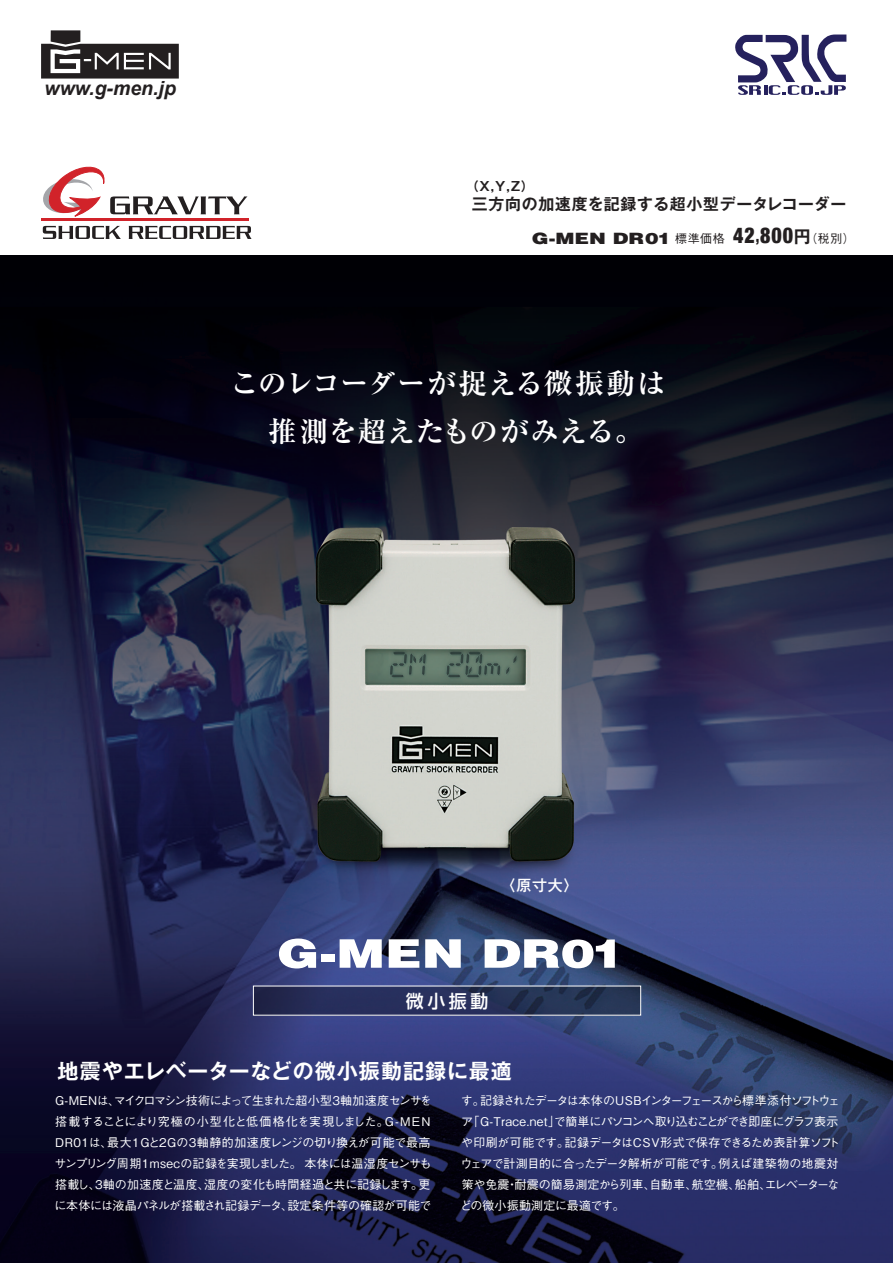
<style>
.page{position:relative;width:893px;height:1263px;background:#fff}
.page>*{position:absolute;margin:0;border:0;box-sizing:border-box;transform-origin:0 0}
.t1{font:700 28.5px/47.1px "Ryumin Pro";letter-spacing:.015em;color:#fff;text-align:center}
.t2{font:700 21px "Gothic MB101 Pro De";letter-spacing:.05em;color:#fff}
.t3{font:italic 700 19.5px "Arial";color:#231f20}
.t4{font:500 18px "Shin Go Pro";color:#fff}
.t5{font:700 15.9px "Gothic MB101 Pro De";letter-spacing:.05em;color:#231f20}
.t6{font:900 15.6px "Helvetica";color:#231f20;scale:1.29 1}
.t7{font:500 15px "Gothic MB101 Pro";color:#fff}
.t8{font:700 12.75px "Gothic MB101 Pro De";color:#231f20}
.t9{font:500 12px/21px "Gothic BBB Pro";letter-spacing:-.03em;color:#fff}
.s1{font-family:"Gothic BBB Pro";font-weight:500;font-size:12px}
.s2{font-family:"Helvetica Neue";font-stretch:condensed;font-size:22.05px}
.s3{font-family:"Helvetica Neue";font-stretch:condensed;font-size:15.15px}
.s4{font-family:"Gothic MB101 Pro De";font-weight:700;font-size:16.95px}
.s5{font-family:"Gothic BBB Pro";font-weight:500;font-size:11.85px}
</style>
<div class="page">
<img style="left:0;top:255px;width:893px;height:1008px">
<svg style="left:41px;top:30px;width:138px;height:49px"></svg>
<svg style="left:255px;top:988px;width:384px;height:25px;fill:#272f58"></svg>
<hr style="left:41px;top:219px;width:208px;height:2px;background:#d1232a">
<svg style="left:43px;top:166px;width:205px;height:51px"></svg>
<svg style="left:43px;top:226px;width:78px;height:13px"></svg>
<svg style="left:129px;top:226px;width:123px;height:13px"></svg>
<svg style="left:735px;top:35px;width:111px;height:60px"></svg>
<svg style="left:279px;top:938px;width:37px;height:30px"></svg>
<div style="left:321px;top:954px;width:14px;height:7px;background:#fff"></div>
<svg style="left:340px;top:939px;width:42px;height:29px"></svg>
<svg style="left:389px;top:939px;width:30px;height:29px"></svg>
<svg style="left:425px;top:939px;width:36px;height:29px"></svg>
<svg style="left:485px;top:939px;width:130px;height:29px"></svg>
<h3 class="t3" style="left:45px;top:76px;width:133px">www.g-men.jp</h3>
<p class="t8" style="left:466px;top:175px;width:69px">（X,Y,Z）</p>
<h3 class="t5" style="left:472px;top:191px;width:376px">三方向の加速度を記録する超小型データレコーダー</h3>
<h3 class="t6" style="left:532px;top:228px;width:252px">G-MEN DR01 <span class="s1">標準価格</span> <span class="s2">42</span><span class="s3">,</span><span class="s2">800</span><span class="s4">円</span><span class="s5">（税別）</span></h3>
<h1 class="t1" style="left:230px;top:358px;width:436px">このレコーダーが捉える微振動は推測を超えたものがみえる。</h1>
<p class="t7" style="left:501px;top:873px;width:79px">〈原寸大〉</p>
<h3 class="t4" style="left:406px;top:986px;width:84px">微小振動</h3>
<h2 class="t2" style="left:58px;top:1053px;width:456px">地震やエレベーターなどの微小振動記録に最適</h2>
<p class="t9" style="left:54px;top:1089px;width:379px">G-MENは、マイクロマシン技術によって生まれた超小型3軸加速度センサを搭載することにより究極の小型化と低価格化を実現しました。G-MEN DR01は、最大1Gと2Gの3軸静的加速度レンジの切り換えが可能で最高サンプリング周期1msecの記録を実現しました。本体には温湿度センサも搭載し、3軸の加速度と温度、湿度の変化も時間経過と共に記録します。更に本体には液晶パネルが搭載され記録データ、設定条件等の確認が可能で</p>
<p class="t9" style="left:460px;top:1089px;width:382px">す。記録されたデータは本体のUSBインターフェースから標準添付ソフトウェア「G-Trace.net」で簡単にパソコンへ取り込むことができ即座にグラフ表示や印刷が可能です。記録データはCSV形式で保存できるため表計算ソフトウェアで計測目的に合ったデータ解析が可能です。例えば建築物の地震対策や免震・耐震の簡易測定から列車、自動車、航空機、船舶、エレベーターなどの微小振動測定に最適です。</p>
</div>
